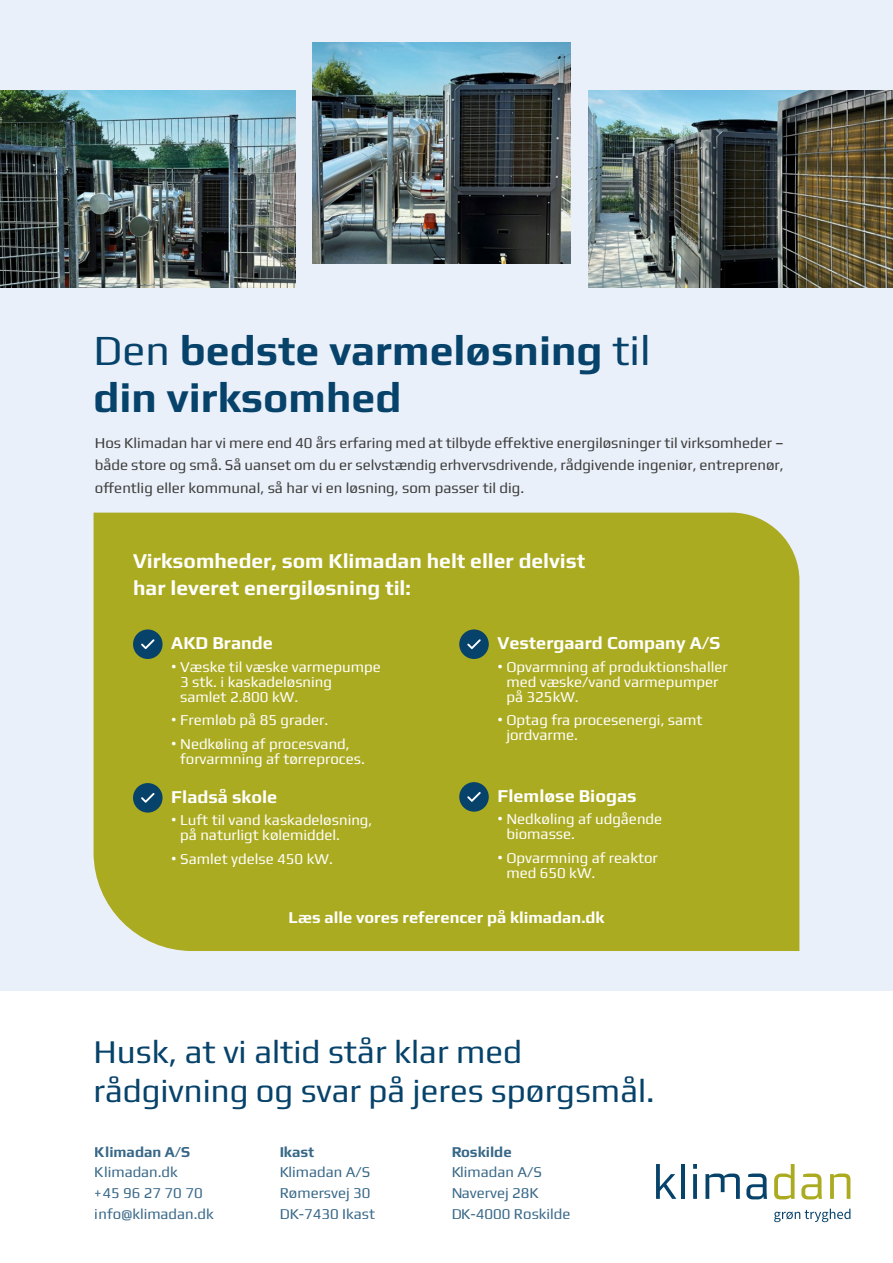
<style>
.page{position:relative;width:893px;height:1263px;background:#fff}
.page>*{position:absolute;margin:0;border:0;box-sizing:border-box;transform-origin:0 0}
.t1{font:700 42.75px/46.5px "Play";color:#06426a}
.t2{font:33px/39px "Play";color:#06426a}
.t3{font:700 21px/27px "Play";color:#fff}
.Brødtekst{font:700 18px "Play";color:#fff}
.t4{font:700 16.5px "Play";color:#fff}
.Brødtekst-2{font:15px/15px "Play";color:#fff}
.t5{font:15px/22.5px "Play";color:#3c3c3b;text-align:justify}
.t6{font:14.85px/20.7px "Play";color:#06426a}
.t7{font:700 14.85px "Play";color:#06426a}
.s1{font-weight:400}
.s2{font-family:"Roboto Condensed";font-weight:700}
</style>
<div class="page">
<div style="left:0;top:0;width:893px;height:991px;background:#eaf0f9"></div>
<svg style="left:656px;top:1164px;width:20px;height:35px"></svg>
<hr style="left:681px;top:1164px;width:4px;height:35px;background:#06426a">
<svg style="left:693px;top:1164px;width:4px;height:5px"></svg>
<svg style="left:693px;top:1174px;width:4px;height:25px"></svg>
<svg style="left:705px;top:1173px;width:35px;height:26px"></svg>
<svg style="left:746px;top:1173px;width:21px;height:26px"></svg>
<svg style="left:774px;top:1164px;width:20px;height:35px"></svg>
<svg style="left:801px;top:1173px;width:21px;height:26px"></svg>
<svg style="left:830px;top:1173px;width:20px;height:26px"></svg>
<svg style="left:774px;top:1208px;width:76px;height:14px"></svg>
<div style="left:94px;top:513px;width:705px;height:438px;background:#abab21"></div>
<div style="left:133px;top:629px;width:30px;height:30px;background:#06426a;border-radius:50%"></div>
<svg style="left:141px;top:639px;width:14px;height:10px"></svg>
<div style="left:459px;top:782px;width:30px;height:30px;background:#06426a;border-radius:50%"></div>
<svg style="left:467px;top:792px;width:14px;height:10px"></svg>
<div style="left:133px;top:783px;width:30px;height:29px;background:#06426a;border-radius:50%"></div>
<svg style="left:141px;top:793px;width:14px;height:10px"></svg>
<div style="left:459px;top:629px;width:30px;height:30px;background:#06426a;border-radius:50%"></div>
<svg style="left:467px;top:639px;width:14px;height:10px"></svg>
<img style="left:313px;top:43px;width:258px;height:221px">
<img style="left:0;top:90px;width:295px;height:198px">
<img style="left:589px;top:90px;width:304px;height:198px">
<p class="t1" style="left:94px;top:324px;width:558px"><span class="s1">Den</span> bedste varmeløsning <span class="s1">til </span>din virksomhed</p>
<p class="t5" style="left:95px;top:430px;width:690px">Hos Klimadan har vi mere end 40 års erfaring med at tilbyde effektive energiløsninger til virksomheder – både store og små. Så uanset om du er selvstændig erhvervsdrivende, rådgivende ingeniør, entreprenør, offentlig eller kommunal, så har vi en løsning, som passer til dig.</p>
<p class="t3" style="left:133px;top:546px;width:454px">Virksomheder, som Klimadan helt eller delvist har leveret energiløsning til:</p>
<p class="Brødtekst" style="left:171px;top:630px;width:103px">AKD Brande</p>
<p class="Brødtekst-2" style="left:180px;top:658px;width:202px;text-indent:-9px"><span class="s2">•</span> Væske til væske varmepumpe<br>3 stk. i kaskadeløsning samlet 2.800 kW.</p>
<p class="Brødtekst-2" style="left:171px;top:711px;width:158px"><span class="s2">•</span> Fremløb på 85 grader.</p>
<p class="Brødtekst-2" style="left:180px;top:735px;width:186px;text-indent:-9px"><span class="s2">•</span> Nedkøling af procesvand, forvarmning af tørreproces.</p>
<p class="Brødtekst" style="left:171px;top:784px;width:107px">Fladså skole</p>
<p class="Brødtekst-2" style="left:180px;top:812px;width:194px;text-indent:-9px"><span class="s2">•</span> Luft til vand kaskadeløsning, på naturligt kølemiddel.</p>
<p class="Brødtekst-2" style="left:171px;top:850px;width:163px"><span class="s2">•</span> Samlet ydelse 450 kW.</p>
<p class="Brødtekst" style="left:497px;top:630px;width:224px">Vestergaard Company A/S</p>
<p class="Brødtekst-2" style="left:506px;top:658px;width:223px;text-indent:-9px"><span class="s2">•</span> Opvarmning af produktionshaller med væske/vand varmepumper på 325kW.</p>
<p class="Brødtekst-2" style="left:506px;top:711px;width:198px;text-indent:-9px"><span class="s2">•</span> Optag fra procesenergi, samt jordvarme.</p>
<p class="Brødtekst" style="left:497px;top:783px;width:141px">Flemløse Biogas</p>
<p class="Brødtekst-2" style="left:506px;top:811px;width:157px;text-indent:-9px"><span class="s2">•</span> Nedkøling af udgående biomasse.</p>
<p class="Brødtekst-2" style="left:506px;top:849px;width:153px;text-indent:-9px"><span class="s2">•</span> Opvarmning af reaktor med 650 kW.</p>
<p class="t4" style="left:288px;top:906px;width:317px">Læs alle vores referencer på klimadan.dk</p>
<p class="t2" style="left:94px;top:1030px;width:563px">Husk, at vi altid står klar med rådgivning og svar på jeres spørgsmål.</p>
<p class="t7" style="left:95px;top:1141px;width:97px">Klimadan A/S</p>
<p class="t6" style="left:95px;top:1161px;width:120px">Klimadan.dk<br>+45 96 27 70 70 info@klimadan.dk</p>
<p class="t7" style="left:280px;top:1141px;width:36px">Ikast</p>
<p class="t6" style="left:280px;top:1161px;width:97px">Klimadan A/S<br>Rømersvej 30<br>DK-7430 Ikast</p>
<p class="t7" style="left:451px;top:1141px;width:62px">Roskilde</p>
<p class="t6" style="left:451px;top:1161px;width:121px">Klimadan A/S<br>Navervej 28K<br>DK-4000 Roskilde</p>
</div>
